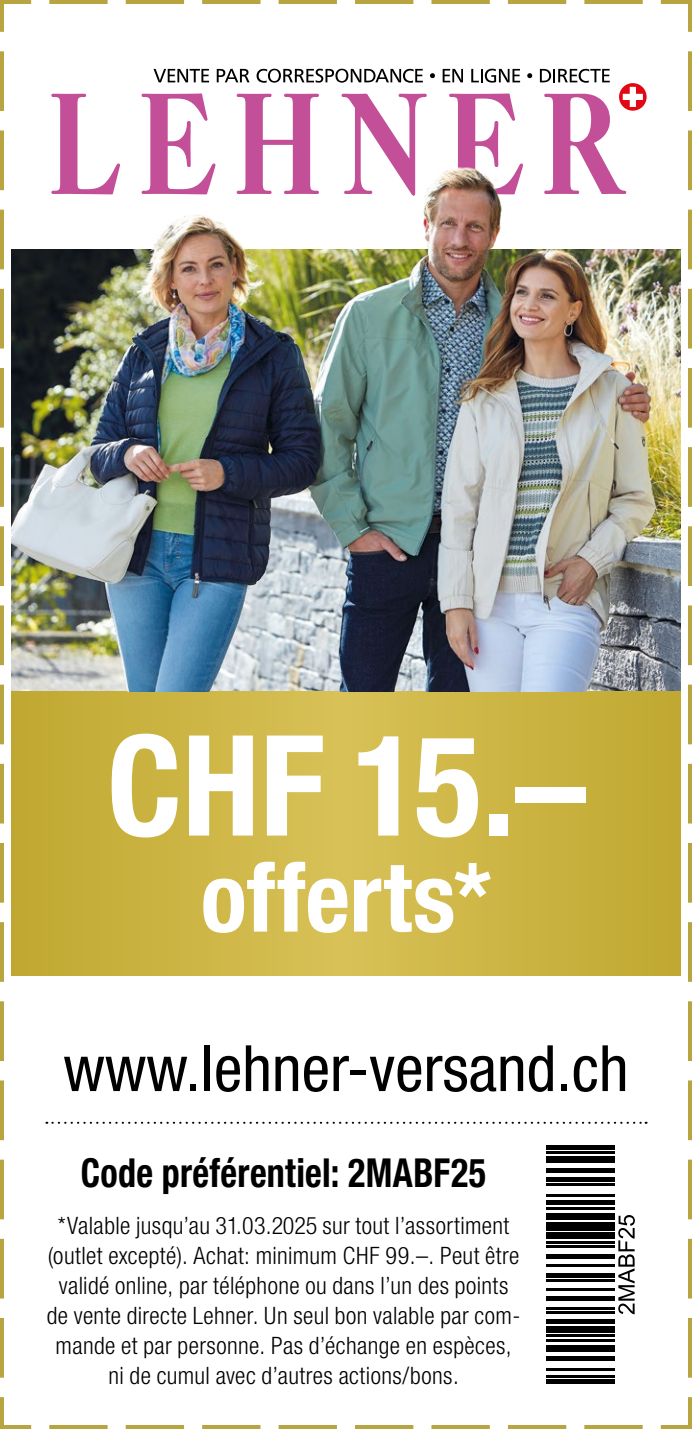
<style>
.page{position:relative;width:692px;height:1429px;background:#fff}
.page>*{position:absolute;margin:0;border:0;box-sizing:border-box;transform-origin:0 0}
.t1{font:700 condensed 140px "Helvetica Neue LT Pro";color:#fff}
.t2{font:700 condensed 96px "Helvetica Neue LT Pro";letter-spacing:.005em;color:#fff}
.t3{font:condensed 64px "Helvetica Neue LT";color:#000}
.t4{font:300 condensed 64px "Helvetica Neue LT Pro";color:#000}
.t5{font:700 condensed 40px "Helvetica Neue LT Pro";letter-spacing:.01em;color:#000;scale:.9 1}
.t6{font:300 condensed 24px/30px "Helvetica Neue LT Pro";letter-spacing:.015em;color:#000;text-align:center}
</style>
<div class="page">
<img style="left:0;top:0;width:692px;height:1429px">
<h1 class="t1" style="left:107px;top:701px;width:480px">CHF 15.–</h1>
<h2 class="t2" style="left:201px;top:839px;width:292px">offerts*</h2>
<h3 class="t4" style="left:142px;top:1012px;width:409px">lehner-versand.ch</h3>
<h3 class="t3" style="left:63px;top:1031px;width:566px">www.lehner-versand.ch</h3>
<h3 class="t5" style="left:81px;top:1148px;width:452px">Code préférentiel: 2MABF25</h3>
<p class="t6" style="left:47px;top:1210px;width:475px">*Valable jusqu’au 31.03.2025 sur tout l’assortiment (outlet excepté). Achat: minimum CHF 99.–. Peut être validé online, par téléphone ou dans l’un des points de vente directe Lehner. Un seul bon valable par com&shy;mande et par personne. Pas d’échange en espèces, ni de cumul avec d’autres actions/bons.</p>
</div>
